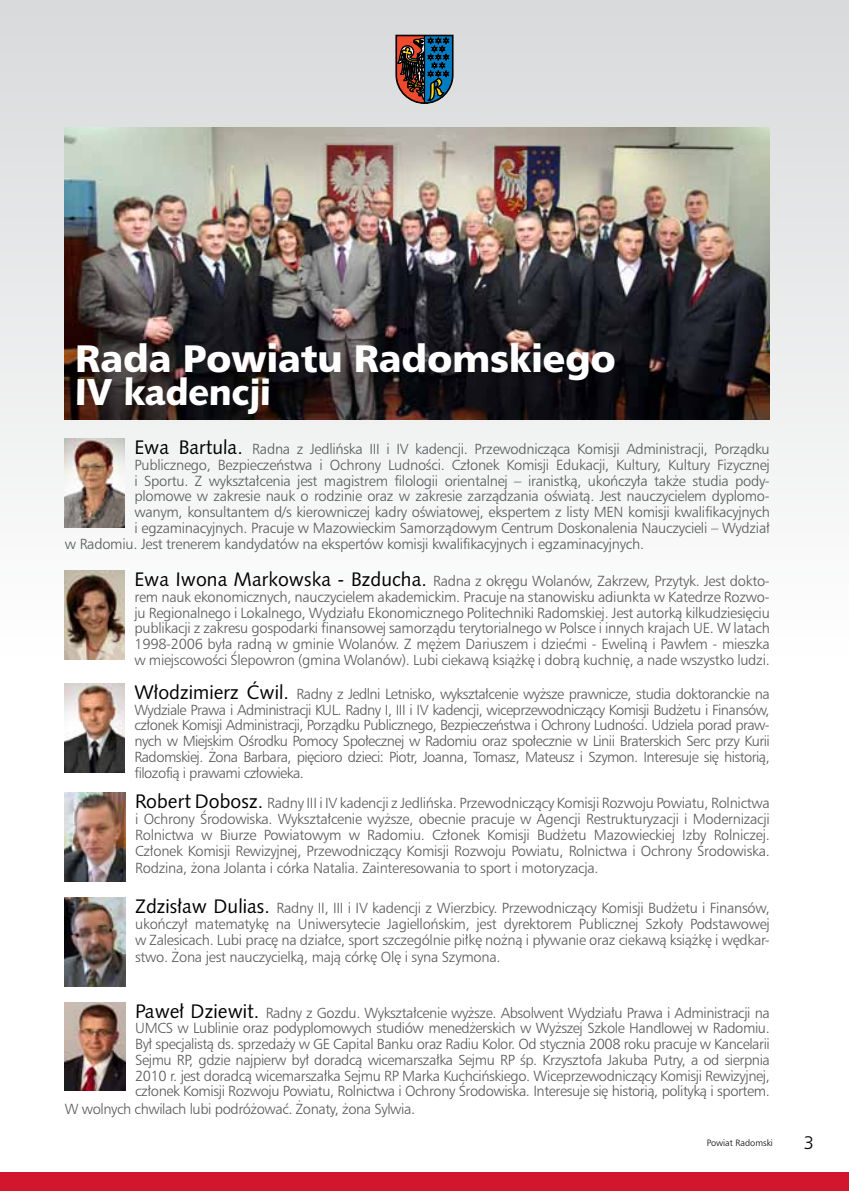
<style>
.page{position:relative;width:849px;height:1191px;background:#fff}
.page>*{position:absolute;margin:0;border:0;box-sizing:border-box;transform-origin:0 0}
.t1{font:36.75px "Humnst 777 Blk PL";letter-spacing:-.01em;color:#fff}
.t2{font:36.75px "Humanst 531 Blk PL";letter-spacing:-.01em;color:#fff}
.t3{font:17.5px "Humnst 777 Lt PL";color:#000}
.t4{font:14px/15.8px "Humnst 777 Lt PL";letter-spacing:-.02em;color:#58595b;text-align:justify}
.t5{font:8.75px "Humnst 777 Lt PL";color:#000}
.s1{font-family:"Humanst 531 PL";font-size:19.25px;color:#000}
</style>
<div class="page">
<div style="left:0;top:0;width:848px;height:755px;background:linear-gradient(to bottom,#d7d9da,#fff)"></div>
<div style="left:0;top:1172px;width:848px;height:19px;background:#d2162e"></div>
<svg style="left:396px;top:35px;width:57px;height:68px;background:#464c55"></svg>
<img style="left:65px;top:439px;width:59px;height:89px">
<img style="left:65px;top:570px;width:59px;height:89px">
<img style="left:65px;top:127px;width:704px;height:292px">
<img style="left:65px;top:683px;width:59px;height:89px">
<img style="left:65px;top:792px;width:60px;height:89px">
<img style="left:65px;top:897px;width:60px;height:89px">
<img style="left:65px;top:1002px;width:60px;height:88px">
<h1 class="t1" style="left:75px;top:333px;width:542px">Rada Powiatu Radomskiego</h1>
<h1 class="t2" style="left:75px;top:368px;width:197px">IV kadencji</h1>
<p class="t4" style="left:134px;top:441px;width:636px"><span class="s1">Ewa Bartula.</span> Radna z Jedlińska III i IV kadencji. Przewodnicząca Komisji Administracji, Porządku</p>
<p class="t4" style="left:134px;top:457px;width:636px">Publicznego, Bezpieczeństwa i Ochrony Ludności. Członek Komisji Edukacji, Kultury, Kultury Fizycznej</p>
<p class="t4" style="left:134px;top:472px;width:636px">i Sportu. Z wykształcenia jest magistrem filologii orientalnej – iranistką, ukończyła także studia pody-</p>
<p class="t4" style="left:134px;top:488px;width:636px">plomowe w zakresie nauk o rodzinie oraz w zakresie zarządzania oświatą. Jest nauczycielem dyplomo-</p>
<p class="t4" style="left:134px;top:504px;width:636px">wanym, konsultantem d/s kierowniczej kadry oświatowej, ekspertem z listy MEN komisji kwalifikacyjnych</p>
<p class="t4" style="left:134px;top:520px;width:636px">i egzaminacyjnych. Pracuje w Mazowieckim Samorządowym Centrum Doskonalenia Nauczycieli – Wydział</p>
<p class="t4" style="left:65px;top:535px;width:580px">w Radomiu. Jest trenerem kandydatów na ekspertów komisji kwalifikacyjnych i egzaminacyjnych.</p>
<p class="t4" style="left:134px;top:573px;width:636px"><span class="s1">Ewa Iwona Markowska - Bzducha.</span> Radna z okręgu Wolanów, Zakrzew, Przytyk. Jest dokto&shy;rem nauk ekonomicznych, nauczycielem akademickim. Pracuje na stanowisku adiunkta w Katedrze Rozwo&shy;ju Regionalnego i Lokalnego, Wydziału Ekonomicznego Politechniki Radomskiej. Jest autorką kilkudziesięciu publikacji z zakresu gospodarki finansowej samorządu terytorialnego w Polsce i innych krajach UE. W latach 1998-2006 była radną w gminie Wolanów. Z mężem Dariuszem i dziećmi - Eweliną i Pawłem - mieszka w miejscowości Ślepowron (gmina Wolanów). Lubi ciekawą książkę i dobrą kuchnię, a nade wszystko ludzi.</p>
<p class="t4" style="left:134px;top:685px;width:636px"><span class="s1">Włodzimierz Ćwil.</span> Radny z Jedlni Letnisko, wykształcenie wyższe prawnicze, studia doktoranckie na Wydziale Prawa i Administracji KUL. Radny I, III i IV kadencji, wiceprzewodniczący Komisji Budżetu i Finansów, członek Komisji Administracji, Porządku Publicznego, Bezpieczeństwa i Ochrony Ludności. Udziela porad praw&shy;nych w Miejskim Ośrodku Pomocy Społecznej w Radomiu oraz społecznie w Linii Braterskich Serc przy Kurii Radomskiej. Żona Barbara, pięcioro dzieci: Piotr, Joanna, Tomasz, Mateusz i Szymon. Interesuje się historią, filozofią i prawami człowieka.</p>
<p class="t4" style="left:135px;top:795px;width:636px"><span class="s1">Robert Dobosz.</span> Radny III i IV kadencji z Jedlińska. Przewodniczący Komisji Rozwoju Powiatu, Rolnictwa i Ochrony Środowiska. Wykształcenie wyższe, obecnie pracuje w Agencji Restrukturyzacji i Modernizacji Rolnictwa w Biurze Powiatowym w Radomiu. Członek Komisji Budżetu Mazowieckiej Izby Rolniczej.<br>Członek Komisji Rewizyjnej, Przewodniczący Komisji Rozwoju Powiatu, Rolnictwa i Ochrony Środowiska.</p>
<p class="t4" style="left:135px;top:860px;width:465px">Rodzina, żona Jolanta i córka Natalia. Zainteresowania to sport i motoryzacja.</p>
<p class="t4" style="left:135px;top:899px;width:636px"><span class="s1">Zdzisław Dulias.</span> Radny II, III i IV kadencji z Wierzbicy. Przewodniczący Komisji Budżetu i Finansów, ukończył matematykę na Uniwersytecie Jagiellońskim, jest dyrektorem Publicznej Szkoły Podstawowej w Zalesicach. Lubi pracę na działce, sport szczególnie piłkę nożną i pływanie oraz ciekawą książkę i wędkar-</p>
<p class="t4" style="left:135px;top:948px;width:367px">stwo. Żona jest nauczycielką, mają córkę Olę i syna Szymona.</p>
<p class="t4" style="left:135px;top:1004px;width:636px"><span class="s1">Paweł Dziewit.</span> Radny z Gozdu. Wykształcenie wyższe. Absolwent Wydziału Prawa i Administracji na UMCS w Lublinie oraz podyplomowych studiów menedżerskich w Wyższej Szkole Handlowej w Radomiu.<br>Był specjalistą ds. sprzedaży w GE Capital Banku oraz Radiu Kolor. Od stycznia 2008 roku pracuje w Kancelarii Sejmu RP, gdzie najpierw był doradcą wicemarszałka Sejmu RP śp. Krzysztofa Jakuba Putry, a od sierpnia 2010 r. jest doradcą wicemarszałka Sejmu RP Marka Kuchcińskiego. Wiceprzewodniczący Komisji Rewizyjnej, członek Komisji Rozwoju Powiatu, Rolnictwa i Ochrony Środowiska. Interesuje się historią, polityką i sportem.</p>
<p class="t4" style="left:65px;top:1100px;width:351px">W wolnych chwilach lubi podróżować. Żonaty, żona Sylwia.</p>
<p class="t5" style="left:706px;top:1137px;width:68px">Powiat Radomski</p>
<p class="t3" style="left:803px;top:1131px;width:12px">3</p>
</div>
